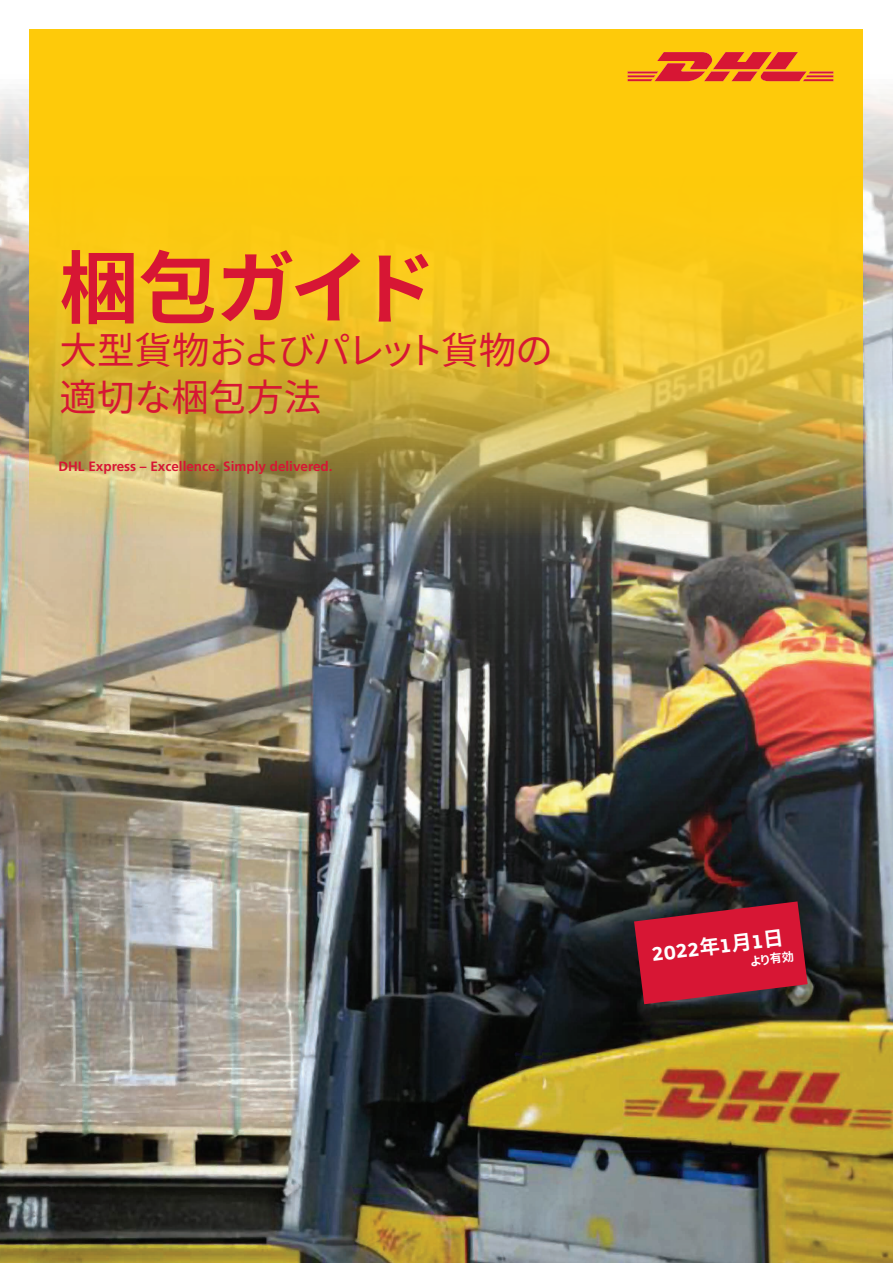
<style>
.page{position:relative;width:893px;height:1263px;background:#fff}
.page>*{position:absolute;margin:0;border:0;box-sizing:border-box;transform-origin:0 0}
.t1{font:700 79.05px "Noto Sans CJ Kjp";letter-spacing:-.04em;color:#d71634}
.t2{font:37.5px/47px "Noto Sans CJ Kjp";letter-spacing:-.015em;color:#d71634}
.t3{font:700 20.25px "Delivery";color:#fff}
.t4{font:700 13.5px "Frutiger LT Std";color:#d71634}
.t5{font:700 12px "Noto Sans CJ Kjp";color:#fff}
.s1{font-family:"Noto Sans CJ Kjp"}
</style>
<div class="page">
<img style="left:0;top:29px;width:893px;height:1234px">
<img style="left:30px;top:118px;width:833px;height:444px">
<div style="left:30px;top:30px;width:833px;height:88px;background:#feca0a"></div>
<svg style="left:628px;top:52px;width:205px;height:29px"></svg>
<svg style="left:634px;top:901px;width:174px;height:103px;background:#ae1b33"></svg>
<h1 class="t1" style="left:60px;top:243px;width:378px">梱包ガイド</h1>
<h2 class="t2" style="left:60px;top:327px;width:495px">大型貨物およびパレット貨物の適切な梱包方法</h2>
<p class="t4" style="left:58px;top:458px;width:276px">DHL Express – Excellence. Simply delivered.</p>
<h3 class="t3" style="left:651px;top:942px;width:134px;rotate:-7deg">2022<span class="s1">年</span>1<span class="s1">月</span>1<span class="s1">日</span></h3>
<p class="t5" style="left:749px;top:955px;width:46px;rotate:-7deg">より有効</p>
</div>
